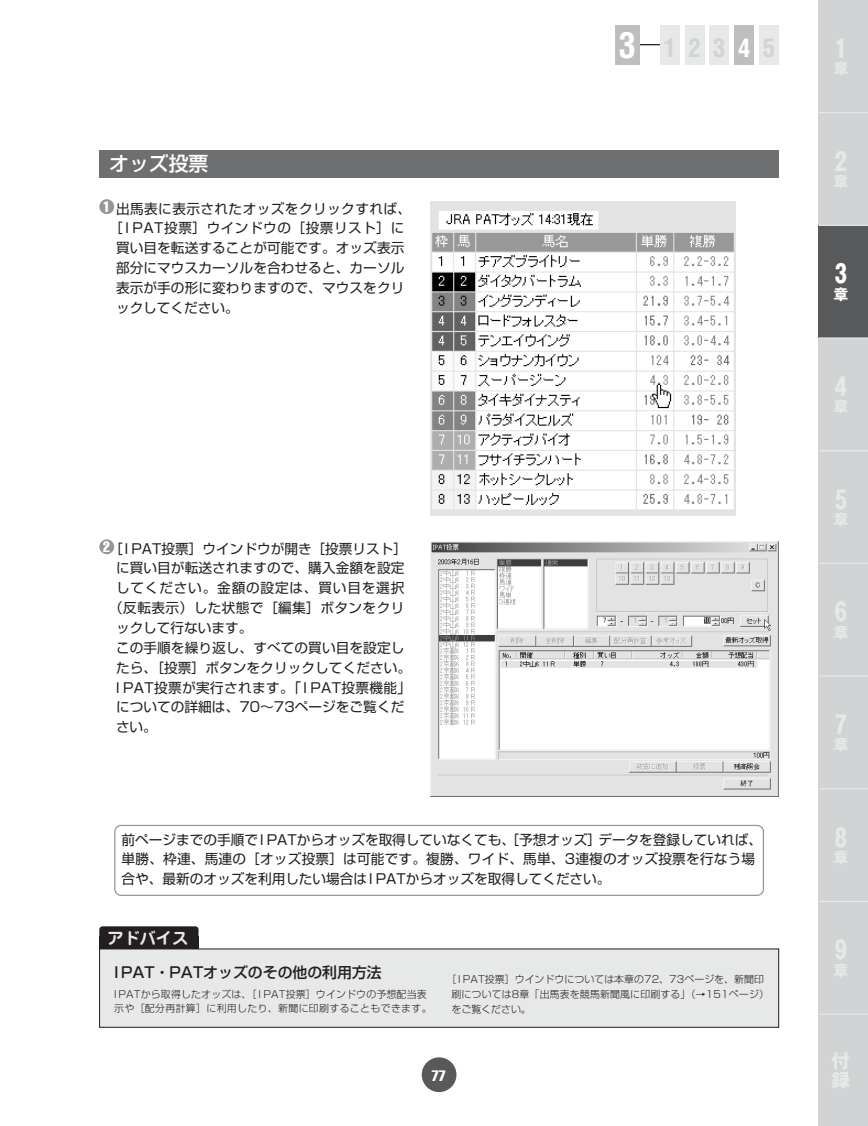
<style>
.page{position:relative;width:868px;height:1126px;background:#fff}
.page>*{position:absolute;margin:0;border:0;box-sizing:border-box;transform-origin:0 0}
.t1{font:700 24.85px "Gothic MB101";color:#e7e8e8}
.t2{font:700 condensed 24.85px "Helvetica";letter-spacing:.5em;color:#d1d3d4}
.t3{font:700 24.85px "Gothic MB101";color:#fff}
.t4{font:500 19.78px "Shin Go";color:#fff}
.t5{font:700 18.55px/18.6px "Gothic MB101";color:#e7e8e8}
.t6{font:700 16.1px "Jun 501";color:#e7e8e8}
.t7{font:500 14.88px "Shin Go";color:#231f20}
.t8{font:700 14.88px "Gothic MB101";color:#e7e8e8}
.t9{font:extra-condensed 14.88px "Helvetica";color:#fff}
.t10{font:700 14.88px "Gothic MB101";color:#fff}
.t11{font:13.65px/19.8px "Shin Go";letter-spacing:.005em;color:#231f20;text-align:justify}
.t12{font:13.65px "Shin Go";letter-spacing:.03em;color:#231f20}
.t13{font:13.65px "Shin Go";letter-spacing:.025em;color:#231f20}
.t14{font:13.65px "Shin Go";letter-spacing:.06em;color:#231f20}
.t15{font:300 9.97px/14.9px "Shin Go";letter-spacing:.015em;color:#231f20}
.s1{font-family:"Helvetica";font-stretch:extra-condensed;font-size:14.88px;color:#fff}
.s2{font-size:34.65px;color:#fff}
.s3{color:#fff}
</style>
<div class="page">
<div style="left:422px;top:1057px;width:34px;height:34px;background:#58595b;border-radius:50%"></div>
<img style="left:431px;top:202px;width:305px;height:313px">
<div style="left:99px;top:199px;width:15px;height:15px;background:#949698;border-radius:50%"></div>
<img style="left:431px;top:541px;width:348px;height:255px">
<div style="left:99px;top:539px;width:15px;height:15px;background:#949698;border-radius:50%"></div>
<div style="left:819px;top:0;width:49px;height:225px;background:#d1d3d4"></div>
<hr style="left:819px;top:112px;width:49px;height:1px;background:#e7e8e8">
<div style="left:819px;top:225px;width:49px;height:113px;background:#58595b"></div>
<div style="left:819px;top:338px;width:49px;height:112px;background:#d1d3d4"></div>
<div style="left:819px;top:450px;width:49px;height:113px;background:#d1d3d4"></div>
<div style="left:819px;top:563px;width:49px;height:113px;background:#d1d3d4"></div>
<div style="left:819px;top:676px;width:49px;height:112px;background:#d1d3d4"></div>
<div style="left:819px;top:788px;width:49px;height:113px;background:#d1d3d4"></div>
<div style="left:819px;top:901px;width:49px;height:112px;background:#d1d3d4"></div>
<div style="left:819px;top:1013px;width:49px;height:112px;background:#d1d3d4"></div>
<hr style="left:819px;top:225px;width:49px;height:1px;background:#e7e8e8">
<hr style="left:819px;top:337px;width:49px;height:1px;background:#e7e8e8">
<hr style="left:819px;top:450px;width:49px;height:1px;background:#e7e8e8">
<hr style="left:819px;top:562px;width:49px;height:2px;background:#e7e8e8">
<hr style="left:819px;top:675px;width:49px;height:1px;background:#e7e8e8">
<hr style="left:819px;top:788px;width:49px;height:1px;background:#e7e8e8">
<hr style="left:819px;top:900px;width:49px;height:1px;background:#e7e8e8">
<hr style="left:819px;top:1013px;width:49px;height:1px;background:#e7e8e8">
<div style="left:99px;top:150px;width:680px;height:27px;background:#6d6f71"></div>
<div style="left:615px;top:25px;width:25px;height:39px;background:#bcbec0"></div>
<div style="left:660px;top:25px;width:20px;height:39px;background:#e7e8e8"></div>
<div style="left:685px;top:25px;width:20px;height:39px;background:#e7e8e8"></div>
<div style="left:709px;top:25px;width:20px;height:39px;background:#e7e8e8"></div>
<div style="left:734px;top:25px;width:20px;height:39px;background:#bcbec0"></div>
<div style="left:759px;top:25px;width:20px;height:39px;background:#e7e8e8"></div>
<svg style="left:640px;top:44px;width:20px;height:1px"></svg>
<svg style="left:114px;top:824px;width:650px;height:71px"></svg>
<div style="left:100px;top:948px;width:679px;height:79px;background:#e7e8e8"></div>
<div style="left:99px;top:926px;width:100px;height:22px;background:#231f20;border-radius:3px"></div>
<div style="left:99px;top:936px;width:100px;height:12px;background:#231f20"></div>
<h2 class="t4" style="left:109px;top:156px;width:101px">オッズ投票</h2>
<p class="t12" style="left:103px;top:203px;width:310px"><span class="s1">1</span> 出馬表に表示されたオッズをクリックすれば、</p>
<p class="t11" style="left:116px;top:220px;width:290px;text-indent:-7px">［I PAT投票］ウインドウの［投票リスト］に買い目を転送することが可能です。オッズ表示部分にマウスカーソルを合わせると、カーソル表示が手の形に変わりますので、マウスをクリックしてください。</p>
<p class="t11" style="left:103px;top:540px;width:305px"><span class="s1">2</span>［I PAT投票］ウインドウが開き［投票リスト］</p>
<p class="t11" style="left:116px;top:560px;width:290px">に買い目が転送されますので、購入金額を設定</p>
<p class="t14" style="left:116px;top:583px;width:290px">してください。金額の設定は、買い目を選択</p>
<p class="t12" style="left:109px;top:603px;width:297px">（反転表示）した状態で［編集］ボタンをクリ</p>
<p class="t11" style="left:116px;top:619px;width:138px">ックして行ないます。</p>
<p class="t11" style="left:116px;top:639px;width:290px">この手順を繰り返し、すべての買い目を設定し</p>
<p class="t11" style="left:116px;top:659px;width:297px">たら、［投票］ボタンをクリックしてください。</p>
<p class="t13" style="left:116px;top:682px;width:297px">I PAT投票が実行されます。「I PAT投票機能」</p>
<p class="t11" style="left:116px;top:698px;width:290px">についての詳細は、70～73ページをご覧くだ</p>
<p class="t11" style="left:116px;top:718px;width:42px">さい。</p>
<h1 class="t2" style="left:619px;top:38px;width:158px"><span class="s2">3</span> 123<span class="s3">4</span>5</h1>
<p class="t11" style="left:122px;top:830px;width:642px;text-align:left">前ページまでの手順でI PATからオッズを取得していなくても、［予想オッズ］データを登録していれば、単勝、枠連、馬連の［オッズ投票］は可能です。複勝、ワイド、馬単、3連複のオッズ投票を行なう場合や、最新のオッズを利用したい場合はI PATからオッズを取得してください。</p>
<p class="t6" style="left:108px;top:932px;width:82px">アドバイス</p>
<p class="t7" style="left:114px;top:966px;width:269px">I PAT・PATオッズのその他の利用方法</p>
<p class="t15" style="left:114px;top:987px;width:319px">I PATから取得したオッズは、［I PAT投票］ウインドウの予想配当表示や［配分再計算］に利用したり、新聞に印刷することもできます。</p>
<p class="t15" style="left:452px;top:973px;width:319px;text-indent:-5px">［I PAT投票］ウインドウについては本章の72、73ページを、新聞印刷については8章「出馬表を競馬新聞風に印刷する」（→151ページ）をご覧ください。</p>
<p class="t9" style="left:432px;top:1069px;width:15px">77</p>
<h1 class="t1" style="left:829px;top:39px;width:26px">１</h1>
<p class="t8" style="left:833px;top:63px;width:16px">章</p>
<h1 class="t1" style="left:829px;top:152px;width:26px">２</h1>
<p class="t8" style="left:833px;top:176px;width:16px">章</p>
<h1 class="t3" style="left:829px;top:264px;width:26px">３</h1>
<p class="t10" style="left:833px;top:288px;width:16px">章</p>
<h1 class="t1" style="left:829px;top:377px;width:26px">４</h1>
<p class="t8" style="left:833px;top:401px;width:16px">章</p>
<h1 class="t1" style="left:829px;top:490px;width:26px">５</h1>
<p class="t8" style="left:833px;top:513px;width:16px">章</p>
<h1 class="t1" style="left:829px;top:602px;width:26px">６</h1>
<p class="t8" style="left:833px;top:626px;width:16px">章</p>
<h1 class="t1" style="left:829px;top:715px;width:26px">７</h1>
<p class="t8" style="left:833px;top:739px;width:16px">章</p>
<h1 class="t1" style="left:829px;top:828px;width:26px">８</h1>
<p class="t8" style="left:833px;top:851px;width:16px">章</p>
<h1 class="t1" style="left:829px;top:940px;width:26px">９</h1>
<p class="t8" style="left:833px;top:964px;width:16px">章</p>
<h3 class="t5" style="left:832px;top:1054px;width:20px">付録</h3>
</div>
